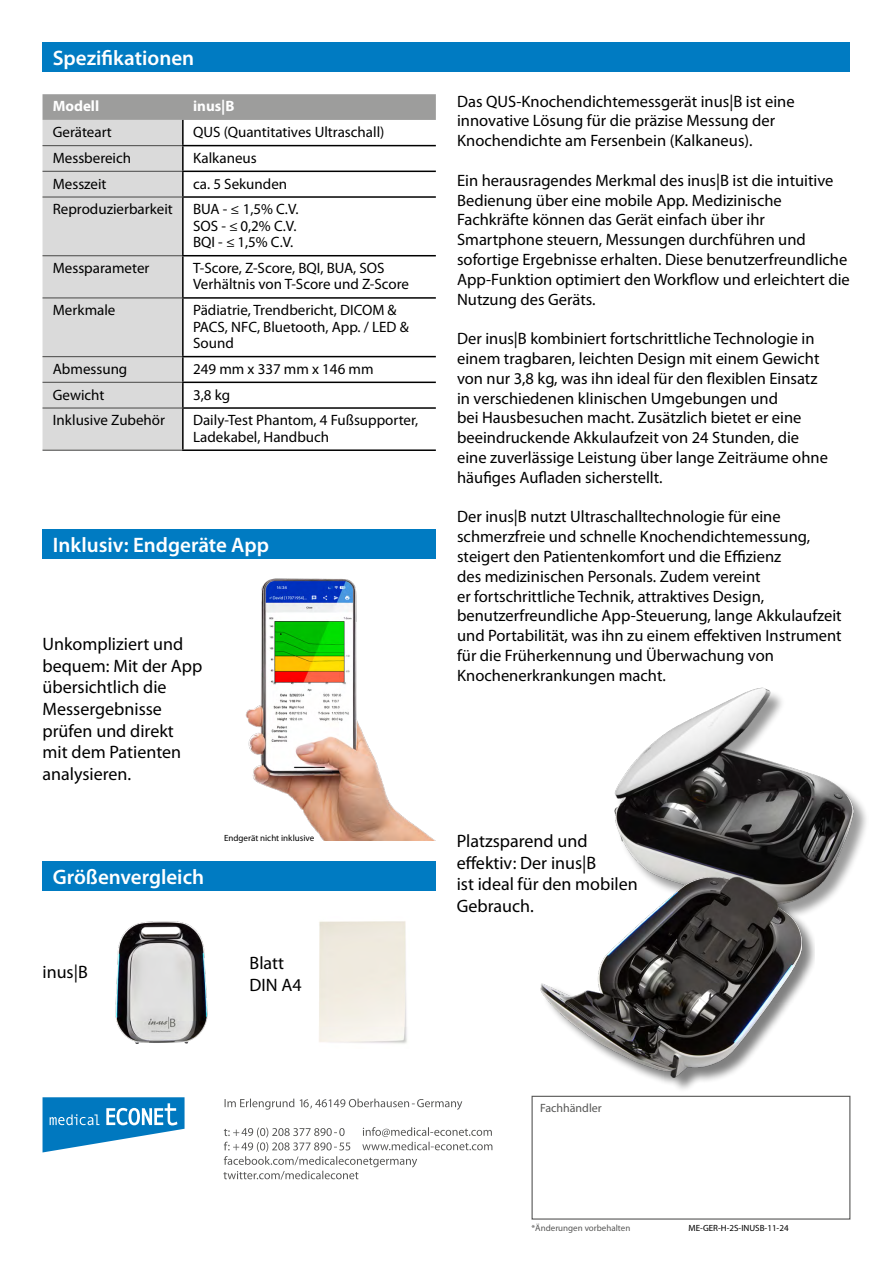
<style>
.page{position:relative;width:893px;height:1263px;background:#fff}
.page>*{position:absolute;margin:0;border:0;box-sizing:border-box;transform-origin:0 0}
.t1{font:600 21px "Myriad Pro";color:#fff}
.t2{font:18px/21.6px "Myriad Pro";color:#000}
.t3{font:16.5px/19.8px "Myriad Pro";color:#000}
.t4{font:15px/16.5px "Myriad Pro";color:#000}
.t5{font:700 15px "Myriad Pro";color:#fff}
.t6{font:12px "Myriad Pro";color:#575756}
.t7{font:9px "Myriad Pro";color:#000}
.t8{font:9px "Myriad Pro";color:#575756}
.s1{font-stretch:condensed}
</style>
<div class="page">
<div style="left:43px;top:43px;width:807px;height:29px;background:#007bc2"></div>
<div style="left:531px;top:1096px;width:319px;height:123px;border:1px solid #575756"></div>
<svg style="left:223px;top:1127px;width:269px;height:53px"></svg>
<svg style="left:43px;top:1097px;width:142px;height:55px"></svg>
<div style="left:43px;top:94px;width:393px;height:26px;background:#9d9d9c"></div>
<div style="left:43px;top:120px;width:139px;height:330px;background:#dadada"></div>
<hr style="left:182px;top:120px;width:2px;height:25px;background:#000">
<hr style="left:182px;top:145px;width:254px;height:1px;background:#000">
<hr style="left:182px;top:146px;width:2px;height:25px;background:#000">
<hr style="left:182px;top:171px;width:254px;height:1px;background:#000">
<hr style="left:182px;top:172px;width:2px;height:24px;background:#000">
<hr style="left:182px;top:196px;width:254px;height:2px;background:#000">
<hr style="left:182px;top:198px;width:2px;height:57px;background:#000">
<hr style="left:182px;top:255px;width:254px;height:1px;background:#000">
<hr style="left:182px;top:256px;width:2px;height:41px;background:#000">
<hr style="left:182px;top:297px;width:254px;height:2px;background:#000">
<hr style="left:182px;top:299px;width:2px;height:57px;background:#000">
<hr style="left:182px;top:356px;width:254px;height:1px;background:#000">
<hr style="left:182px;top:357px;width:2px;height:25px;background:#000">
<hr style="left:182px;top:382px;width:254px;height:1px;background:#000">
<hr style="left:182px;top:383px;width:2px;height:24px;background:#000">
<hr style="left:182px;top:407px;width:254px;height:2px;background:#000">
<hr style="left:182px;top:409px;width:2px;height:40px;background:#000">
<hr style="left:182px;top:449px;width:254px;height:2px;background:#000">
<hr style="left:43px;top:145px;width:139px;height:1px;background:#575756">
<hr style="left:43px;top:171px;width:139px;height:1px;background:#575756">
<hr style="left:43px;top:196px;width:139px;height:2px;background:#575756">
<hr style="left:43px;top:255px;width:139px;height:1px;background:#575756">
<hr style="left:43px;top:297px;width:139px;height:1px;background:#575756">
<hr style="left:43px;top:356px;width:139px;height:1px;background:#575756">
<hr style="left:43px;top:382px;width:139px;height:1px;background:#575756">
<hr style="left:43px;top:407px;width:139px;height:2px;background:#575756">
<hr style="left:43px;top:450px;width:139px;height:1px;background:#575756">
<svg style="left:225px;top:1098px;width:237px;height:12px"></svg>
<img style="left:245px;top:578px;width:190px;height:262px">
<div style="left:43px;top:529px;width:393px;height:30px;background:#007bc2"></div>
<div style="left:43px;top:861px;width:393px;height:30px;background:#007bc2"></div>
<img style="left:614px;top:687px;width:252px;height:222px">
<img style="left:115px;top:921px;width:93px;height:123px">
<img style="left:319px;top:921px;width:88px;height:123px">
<img style="left:540px;top:874px;width:274px;height:213px">
<p class="t1" style="left:53px;top:45px;width:143px">Spezifikationen</p>
<p class="t5" style="left:53px;top:98px;width:48px">Modell</p>
<p class="t5" style="left:193px;top:98px;width:43px">inus|B</p>
<p class="t4" style="left:53px;top:124px;width:61px">Geräteart</p>
<p class="t4" style="left:193px;top:124px;width:193px">QUS (Quantitatives Ultraschall)</p>
<p class="t4" style="left:53px;top:150px;width:80px">Messbereich</p>
<p class="t4" style="left:193px;top:150px;width:65px">Kalkaneus</p>
<p class="t4" style="left:53px;top:176px;width:55px">Messzeit</p>
<p class="t4" style="left:193px;top:176px;width:96px">ca. 5 Sekunden</p>
<p class="t4" style="left:53px;top:201px;width:122px">Reproduzierbarkeit</p>
<p class="t4" style="left:193px;top:201px;width:107px">BUA - <span class="s1">≤</span> 1,5% C.V.<br>SOS - <span class="s1">≤</span> 0,2% C.V.<br>BQI - <span class="s1">≤</span> 1,5% C.V.</p>
<p class="t4" style="left:53px;top:260px;width:98px">Messparameter</p>
<p class="t4" style="left:193px;top:260px;width:217px">T-Score, Z-Score, BQI, BUA, SOS<br>Verhältnis von T-Score und Z-Score</p>
<p class="t4" style="left:53px;top:302px;width:64px">Merkmale</p>
<p class="t4" style="left:193px;top:302px;width:217px">Pädiatrie, Trendbericht, DICOM &amp;<br>PACS, NFC, Bluetooth, App. / LED &amp;<br>Sound</p>
<p class="t4" style="left:53px;top:361px;width:76px">Abmessung</p>
<p class="t4" style="left:193px;top:361px;width:182px">249 mm x 337 mm x 146 mm</p>
<p class="t4" style="left:53px;top:387px;width:53px">Gewicht</p>
<p class="t4" style="left:193px;top:387px;width:39px">3,8 kg</p>
<p class="t4" style="left:53px;top:412px;width:114px">Inklusive Zubehör</p>
<p class="t4" style="left:193px;top:412px;width:227px">Daily-Test Phantom, 4 Fußsupporter,<br>Ladekabel, Handbuch</p>
<p class="t1" style="left:53px;top:532px;width:218px">Inklusiv: Endgeräte App</p>
<p class="t2" style="left:43px;top:634px;width:161px">Unkompliziert und bequem: Mit der App übersichtlich die<br>Messergebnisse prüfen und direkt mit dem Patienten analysieren.</p>
<p class="t1" style="left:53px;top:863px;width:153px">Größenvergleich</p>
<p class="t7" style="left:224px;top:833px;width:92px">Endgerät nicht inklusive</p>
<p class="t2" style="left:43px;top:961px;width:47px">inus|B</p>
<p class="t2" style="left:250px;top:952px;width:54px">Blatt<br>DIN A4</p>
<p class="t3" style="left:457px;top:91px;width:339px">Das QUS-Knochendichtemessgerät inus|B ist eine innovative Lösung für die präzise Messung der<br>Knochendichte am Fersenbein (Kalkaneus).</p>
<p class="t3" style="left:457px;top:171px;width:394px">Ein herausragendes Merkmal des inus|B ist die intuitive Bedienung über eine mobile App. Medizinische Fachkräfte können das Gerät einfach über ihr Smartphone steuern, Messungen durchführen und sofortige Ergebnisse erhalten. Diese benutzerfreundliche App-Funktion optimiert den Workflow und erleichtert die Nutzung des Geräts.</p>
<p class="t3" style="left:457px;top:329px;width:372px">Der inus|B kombiniert fortschrittliche Technologie in einem tragbaren, leichten Design mit einem Gewicht von nur 3,8 kg, was ihn ideal für den flexiblen Einsatz in verschiedenen klinischen Umgebungen und<br>bei Hausbesuchen macht. Zusätzlich bietet er eine beeindruckende Akkulaufzeit von 24 Stunden, die eine zuverlässige Leistung über lange Zeiträume ohne häufiges Aufladen sicherstellt.</p>
<p class="t3" style="left:457px;top:507px;width:386px">Der inus|B nutzt Ultraschalltechnologie für eine schmerzfreie und schnelle Knochendichtemessung, steigert den Patientenkomfort und die Effizienz<br>des medizinischen Personals. Zudem vereint<br>er fortschrittliche Technik, attraktives Design, benutzerfreundliche App-Steuerung, lange Akkulaufzeit und Portabilität, was ihn zu einem effektiven Instrument für die Früherkennung und Überwachung von Knochenerkrankungen macht.</p>
<p class="t2" style="left:457px;top:830px;width:183px">Platzsparend und effektiv: Der inus|B<br>ist ideal für den mobilen<br>Gebrauch.</p>
<p class="t6" style="left:540px;top:1102px;width:63px">Fachhändler</p>
<p class="t8" style="left:531px;top:1223px;width:100px">*Änderungen vorbehalten</p>
<p class="t7" style="left:688px;top:1223px;width:102px">ME-GER-H-2S-INUSB-11-24</p>
</div>
